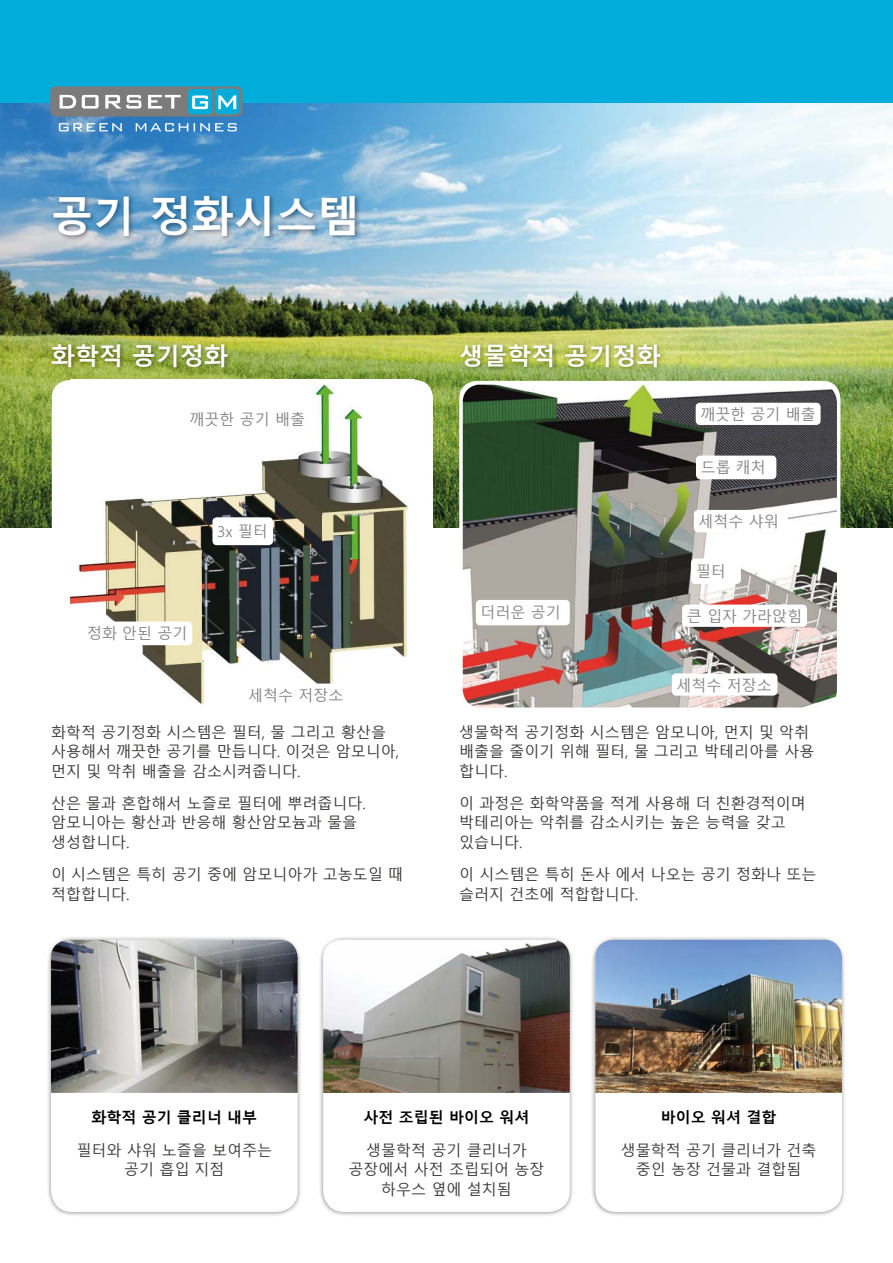
<style>
.page{position:relative;width:893px;height:1263px;background:#fff}
.page>*{position:absolute;margin:0;border:0;box-sizing:border-box;transform-origin:0 0}
.Pagina_header{font:700 42px "Malgun Gothic";color:#fff}
.Sub-sub_header{font:700 24px "Malgun Gothic";letter-spacing:.005em;color:#fff}
.Din_pro_regular{font:15px/19.5px "Malgun Gothic";color:#3c3c3b}
.Din_pro_regular-2{font:15px "Malgun Gothic";color:#878787}
.Din_pro_regular-3{font:700 15px "Malgun Gothic";color:#000}
</style>
<div class="page">
<img style="left:0;top:102px;width:893px;height:425px">
<div style="left:52px;top:380px;width:381px;height:330px;background:#fff;border-radius:18px"></div>
<div style="left:459px;top:381px;width:381px;height:330px;background:#fff;border-radius:18px"></div>
<div style="left:0;top:0;width:893px;height:102px;background:#00adda"></div>
<div style="left:591px;top:935px;width:256px;height:282px;background:#000;opacity:.4"></div>
<div style="left:595px;top:940px;width:247px;height:272px;background:#fff;border-radius:21px"></div>
<div style="left:318px;top:935px;width:256px;height:282px;background:#000;opacity:.4"></div>
<div style="left:323px;top:940px;width:247px;height:272px;background:#fff;border-radius:21px"></div>
<div style="left:51px;top:193px;width:310px;height:49px;background:#000;opacity:.4"></div>
<div style="left:46px;top:935px;width:256px;height:282px;background:#000;opacity:.4"></div>
<div style="left:51px;top:940px;width:247px;height:272px;background:#fff;border-radius:21px"></div>
<img style="left:71px;top:379px;width:343px;height:325px">
<div style="left:49px;top:341px;width:185px;height:32px;background:#000;opacity:.4"></div>
<div style="left:458px;top:341px;width:207px;height:32px;background:#000;opacity:.4"></div>
<img style="left:463px;top:385px;width:374px;height:322px">
<img style="left:51px;top:940px;width:247px;height:153px">
<img style="left:323px;top:940px;width:247px;height:153px">
<img style="left:595px;top:940px;width:247px;height:153px">
<div style="left:50px;top:86px;width:192px;height:31px;background:#7c7b7b;border-radius:6px"></div>
<svg style="left:60px;top:95px;width:121px;height:14px"></svg>
<div style="left:215px;top:89px;width:24px;height:25px;background:#00adda;border-radius:4px"></div>
<div style="left:188px;top:89px;width:24px;height:25px;background:#00adda;border-radius:4px"></div>
<svg style="left:192px;top:95px;width:16px;height:14px"></svg>
<svg style="left:218px;top:95px;width:18px;height:14px"></svg>
<svg style="left:59px;top:123px;width:178px;height:8px"></svg>
<div style="left:82px;top:621px;width:110px;height:24px;background:#fff;border-radius:4px"></div>
<div style="left:212px;top:517px;width:61px;height:28px;background:#fff;border-radius:4px"></div>
<div style="left:672px;top:673px;width:105px;height:23px;background:#fff;border-radius:4px"></div>
<div style="left:696px;top:403px;width:125px;height:22px;background:#fff;border-radius:4px"></div>
<div style="left:682px;top:605px;width:125px;height:22px;background:#fff;border-radius:4px"></div>
<div style="left:243px;top:683px;width:106px;height:23px;background:#fff;border-radius:4px"></div>
<div style="left:691px;top:558px;width:50px;height:26px;background:#fff;border-radius:4px"></div>
<div style="left:476px;top:600px;width:94px;height:25px;background:#fff;border-radius:4px"></div>
<div style="left:696px;top:456px;width:80px;height:23px;background:#fff;border-radius:4px"></div>
<div style="left:694px;top:510px;width:94px;height:22px;background:#fff;border-radius:4px"></div>
<p class="Pagina_header" style="left:51px;top:192px;width:310px">공기 정화시스템</p>
<p class="Sub-sub_header" style="left:51px;top:342px;width:179px">화학적 공기정화</p>
<p class="Sub-sub_header" style="left:459px;top:342px;width:203px">생물학적 공기정화</p>
<p class="Din_pro_regular-2" style="left:190px;top:411px;width:117px">깨끗한 공기 배출</p>
<p class="Din_pro_regular-2" style="left:217px;top:523px;width:52px">3x 필터</p>
<p class="Din_pro_regular-2" style="left:87px;top:625px;width:102px">정화 안된 공기</p>
<p class="Din_pro_regular-2" style="left:248px;top:687px;width:97px">세척수 저장소</p>
<p class="Din_pro_regular-2" style="left:480px;top:604px;width:82px">더러운 공기</p>
<p class="Din_pro_regular-2" style="left:700px;top:406px;width:117px">깨끗한 공기 배출</p>
<p class="Din_pro_regular-2" style="left:701px;top:459px;width:67px">드롭 캐처</p>
<p class="Din_pro_regular-2" style="left:699px;top:513px;width:82px">세척수 샤워</p>
<p class="Din_pro_regular-2" style="left:696px;top:563px;width:31px">필터</p>
<p class="Din_pro_regular-2" style="left:687px;top:608px;width:117px">큰 입자 가라앉힘</p>
<p class="Din_pro_regular-2" style="left:676px;top:677px;width:97px">세척수 저장소</p>
<p class="Din_pro_regular" style="left:51px;top:723px;width:349px">화학적 공기정화 시스템은 필터, 물 그리고 황산을 사용해서 깨끗한 공기를 만듭니다. 이것은 암모니아, 먼지 및 악취 배출을 감소시켜줍니다.</p>
<p class="Din_pro_regular" style="left:51px;top:794px;width:316px">산은 물과 혼합해서 노즐로 필터에 뿌려줍니다. 암모니아는 황산과 반응해 황산암모늄과 물을 생성합니다.</p>
<p class="Din_pro_regular" style="left:51px;top:865px;width:353px">이 시스템은 특히 공기 중에 암모니아가 고농도일 때 적합합니다.</p>
<p class="Din_pro_regular" style="left:459px;top:723px;width:357px">생물학적 공기정화 시스템은 암모니아, 먼지 및 악취 배출을 줄이기 위해 필터, 물 그리고 박테리아를 사용 합니다.</p>
<p class="Din_pro_regular" style="left:459px;top:794px;width:348px">이 과정은 화학약품을 적게 사용해 더 친환경적이며 박테리아는 악취를 감소시키는 높은 능력을 갖고 있습니다.</p>
<p class="Din_pro_regular" style="left:459px;top:865px;width:359px">이 시스템은 특히 돈사 에서 나오는 공기 정화나 또는 슬러지 건초에 적합합니다.</p>
<p class="Din_pro_regular-3" style="left:91px;top:1109px;width:167px">화학적 공기 클리너 내부</p>
<p class="Din_pro_regular" style="left:76px;top:1141px;width:197px;text-align:center">필터와 샤워 노즐을 보여주는 공기 흡입 지점</p>
<p class="Din_pro_regular-3" style="left:364px;top:1109px;width:167px">사전 조립된 바이오 워셔</p>
<p class="Din_pro_regular" style="left:349px;top:1141px;width:197px;text-align:center">생물학적 공기 클리너가 공장에서 사전 조립되어 농장 하우스 옆에 설치됨</p>
<p class="Din_pro_regular-3" style="left:661px;top:1109px;width:117px">바이오 워셔 결합</p>
<p class="Din_pro_regular" style="left:621px;top:1141px;width:197px;text-align:center">생물학적 공기 클리너가 건축 중인 농장 건물과 결합됨</p>
</div>
